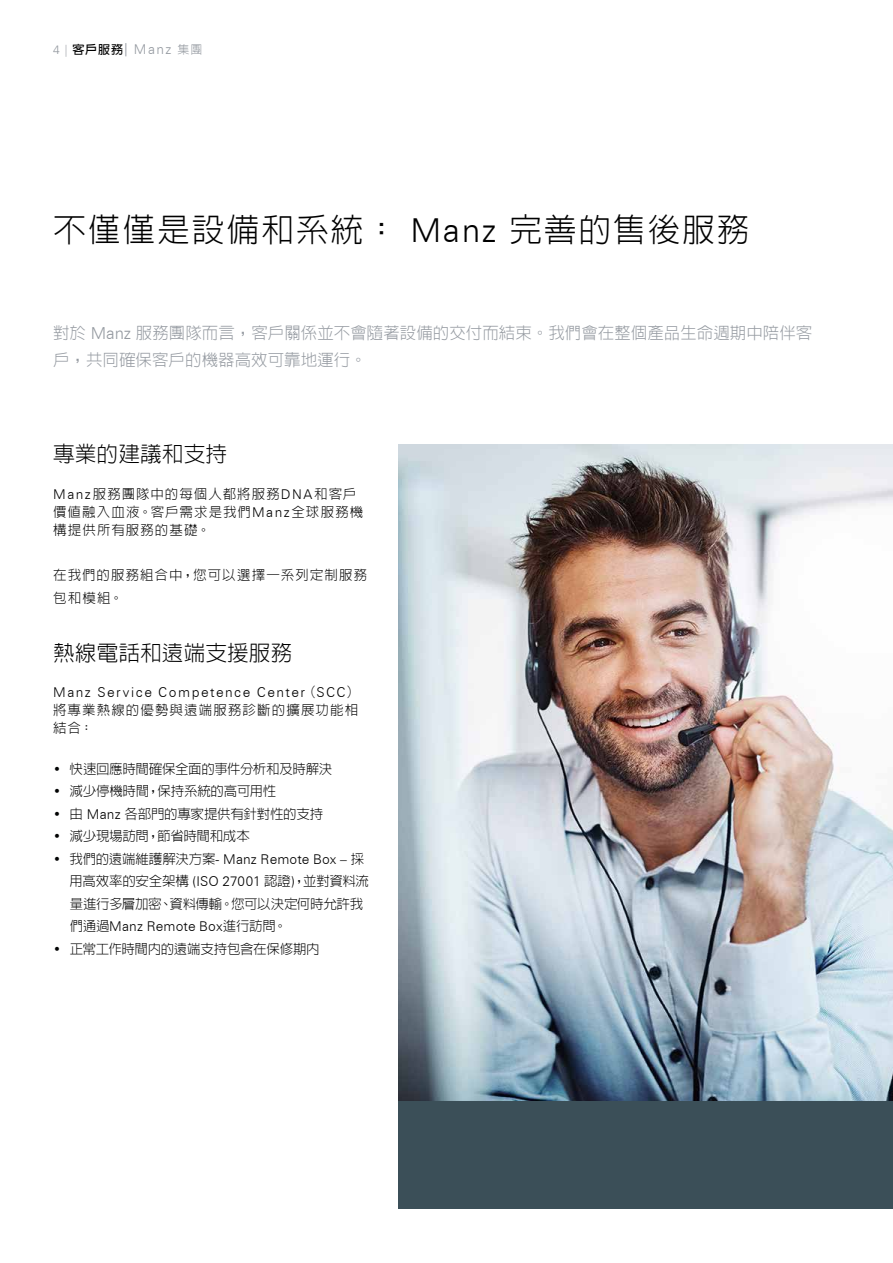
<style>
.page{position:relative;width:893px;height:1263px;background:#fff}
.page>*{position:absolute;margin:0;border:0;box-sizing:border-box;transform-origin:0 0}
.t1{font:300 33px "Lin Gothic";letter-spacing:.05em;color:#000}
.t2{font:300 21.75px "Lin Gothic";color:#000}
.t3{font:300 16.5px/27px "Lin Gothic";color:#9499a0}
.t4{font:300 13.5px/22.5px "Lin Gothic";letter-spacing:-.01em;color:#000}
.t5{font:300 13.5px/18px "Lin Gothic";letter-spacing:.075em;color:#000}
.t6{font:300 13.5px/22.5px "Lin Gothic";letter-spacing:.08em;color:#000}
.t7{font:300 13.5px "Zurich BT";letter-spacing:.01em;color:#000}
.t8{font:300 13.5px "Lin Gothic";letter-spacing:-.03em;color:#000}
.t9{font:300 13.5px "Zurich BT";letter-spacing:.11em;color:#000}
.t10{font:700 12px "New Gothic";color:#000}
.s1{font-family:"Zurich BT";font-weight:300;color:#9499a0}
.s2{font-family:"FZZDXJW GB1 0";font-weight:400;font-size:13.5px;color:#9499a0}
.s3{font-family:"Zurich BT";font-weight:300;font-size:13.5px;color:#9499a0}
.s4{font-family:"Lin Gothic";font-weight:300;color:#9499a0}
.s5{font-family:"Zurich BT"}
.s6{font-family:"Lin Gothic"}
.s7{font-family:"Zurich BT";color:#010202}
.s8{color:#010202}
</style>
<div class="page">
<img style="left:399px;top:444px;width:493px;height:657px">
<hr style="left:892px;top:444px;width:1px;height:200px;background:#3b4f58">
<hr style="left:892px;top:644px;width:1px;height:566px;background:#f4f4f5">
<div style="left:399px;top:1101px;width:494px;height:108px;background:#3b4f58"></div>
<p class="t10" style="left:53px;top:43px;width:151px"><span class="s1">4 |</span> 客戶服務<span class="s2">|</span> <span class="s3">Manz</span> <span class="s4">集團</span></p>
<h1 class="t1" style="left:53px;top:213px;width:698px">不僅僅是設備和系統： <span class="s5">Manz</span> 完善的售後服務</h1>
<p class="t3" style="left:53px;top:319px;width:761px">對於 <span class="s5">Manz</span> 服務團隊而言，客戶關係並不會隨著設備的交付而結束。我們會在整個產品生命週期中陪伴客戶，共同確保客戶的機器高效可靠地運行。</p>
<h2 class="t2" style="left:53px;top:443px;width:176px">專業的建議和支持</h2>
<p class="t5" style="left:53px;top:485px;width:312px"><span class="s5">Manz</span>服務團隊中的每個人都將服務<span class="s5">DNA</span>和客戶價值融入血液。客戶需求是我們<span class="s5">Manz</span>全球服務機構提供所有服務的基礎。</p>
<p class="t6" style="left:53px;top:564px;width:316px">在我們的服務組合中，您可以選擇一系列定制服務包和模組。</p>
<h2 class="t2" style="left:53px;top:642px;width:241px">熱線電話和遠端支援服務</h2>
<p class="t9" style="left:53px;top:684px;width:308px">Manz Service Competence Center<span class="s6">（</span>SCC<span class="s6">）</span></p>
<p class="t6" style="left:53px;top:701px;width:307px;line-height:18px">將專業熱線的優勢與遠端服務診斷的擴展功能相結合：</p>
<p class="t8" style="left:53px;top:762px;width:281px"><span class="s7">•</span> 快速回應時間確保全面的事件分析和及時解決</p>
<p class="t4" style="left:53px;top:780px;width:225px"><span class="s7">•</span> 減少停機時間，保持系統的高可用性</p>
<p class="t4" style="left:53px;top:802px;width:272px"><span class="s7">•</span> 由 <span class="s5">Manz</span> 各部門的專家提供有針對性的支持</p>
<p class="t4" style="left:53px;top:825px;width:198px"><span class="s7">•</span> 減少現場訪問，節省時間和成本</p>
<p class="t7" style="left:53px;top:851px;width:313px"><span class="s8">•</span> <span class="s6">我們的遠端維護解決方案</span>- Manz Remote Box – <span class="s6">採</span></p>
<p class="t4" style="left:70px;top:870px;width:301px">用高效率的安全架構 <span class="s5">(ISO 27001</span> 認證<span class="s5">)</span>，並對資料流量進行多層加密、資料傳輸。您可以決定何時允許我</p>
<p class="t7" style="left:70px;top:918px;width:219px"><span class="s6">們通過</span>Manz Remote Box<span class="s6">進行訪問。</span></p>
<p class="t8" style="left:53px;top:942px;width:268px"><span class="s7">•</span> 正常工作時間內的遠端支持包含在保修期內</p>
</div>
